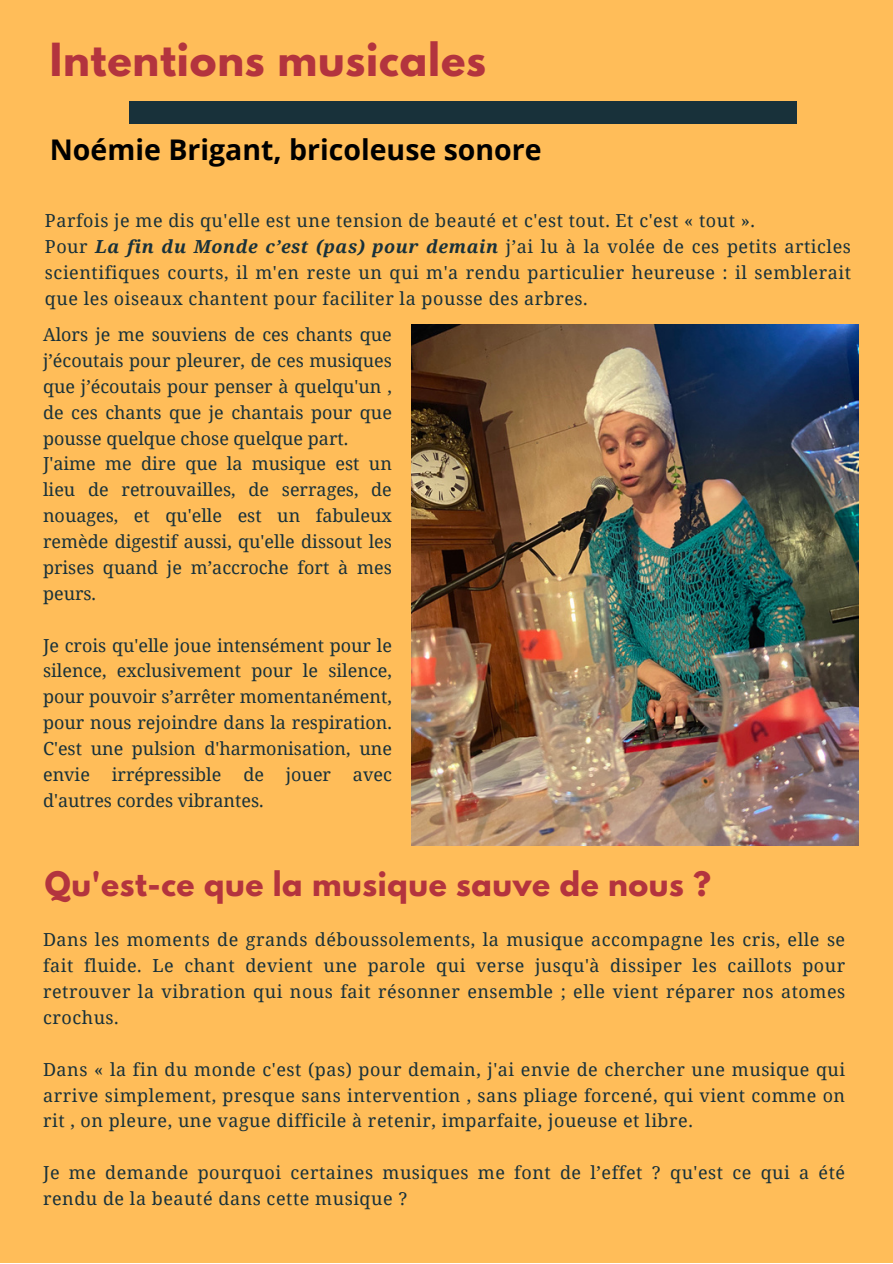
<style>
.page{position:relative;width:893px;height:1264px;background:#fff}
.page>*{position:absolute;margin:0;border:0;box-sizing:border-box;transform-origin:0 0}
.t1{font:700 40.35px "League Spartan";letter-spacing:.02em;color:#b3343e}
.t2{font:700 30px "League Spartan";letter-spacing:.02em;color:#b3343e}
.t3{font:700 28.5px "Open Sans";color:#000}
.t4{font:18px/25.8px "Noto Serif";letter-spacing:.03em;color:#18313a;text-align:justify}
.s1{font-weight:700;font-style:italic}
</style>
<div class="page">
<div style="left:0;top:0;width:892px;height:1262px;background:#ffbd59"></div>
<div style="left:129px;top:101px;width:667px;height:22px;background:#18313a"></div>
<img style="left:412px;top:325px;width:446px;height:520px">
<p class="t1" style="left:50px;top:40px;width:437px">Intentions musicales</p>
<p class="t3" style="left:50px;top:129px;width:493px">Noémie Brigant, bricoleuse sonore</p>
<p class="t4" style="left:45px;top:207px;width:711px">Parfois je me dis qu'elle est une tension de beauté et c'est tout. Et c'est « tout ».</p>
<p class="t4" style="left:45px;top:233px;width:807px">Pour <span class="s1">La fin du Monde c’est (pas) pour demain</span> j’ai lu à la volée de ces petits articles scientifiques courts, il m'en reste un qui m'a rendu particulier heureuse : il semblerait que les oiseaux chantent pour faciliter la pousse des arbres.</p>
<p class="t4" style="left:43px;top:321px;width:350px">Alors je me souviens de ces chants que j’écoutais pour pleurer, de ces musiques que j’écoutais pour penser à quelqu'un , de ces chants que je chantais pour que pousse quelque chose quelque part.</p>
<p class="t4" style="left:43px;top:450px;width:350px">J'aime me dire que la musique est un lieu de retrouvailles, de serrages, de nouages, et qu'elle est un fabuleux remède digestif aussi, qu'elle dissout les prises quand je m’accroche fort à mes peurs.</p>
<p class="t4" style="left:43px;top:631px;width:350px">Je crois qu'elle joue intensément pour le silence, exclusivement pour le silence, pour pouvoir s’arrêter momentanément, pour nous rejoindre dans la respiration.<br>C'est une pulsion d'harmonisation, une envie irrépressible de jouer avec d'autres cordes vibrantes.</p>
<p class="t2" style="left:45px;top:868px;width:667px">Qu'est-ce que la musique sauve de nous ?</p>
<p class="t4" style="left:43px;top:926px;width:803px">Dans les moments de grands déboussolements, la musique accompagne les cris, elle se fait fluide. Le chant devient une parole qui verse jusqu'à dissiper les caillots pour retrouver la vibration qui nous fait résonner ensemble ; elle vient réparer nos atomes crochus.</p>
<p class="t4" style="left:43px;top:1055px;width:803px">Dans « la fin du monde c'est (pas) pour demain, j'ai envie de chercher une musique qui arrive simplement, presque sans intervention , sans pliage forcené, qui vient comme on rit , on pleure, une vague difficile à retenir, imparfaite, joueuse et libre.</p>
<p class="t4" style="left:43px;top:1159px;width:803px">Je me demande pourquoi certaines musiques me font de l’effet ? qu'est ce qui a été rendu de la beauté dans cette musique ?</p>
</div>
